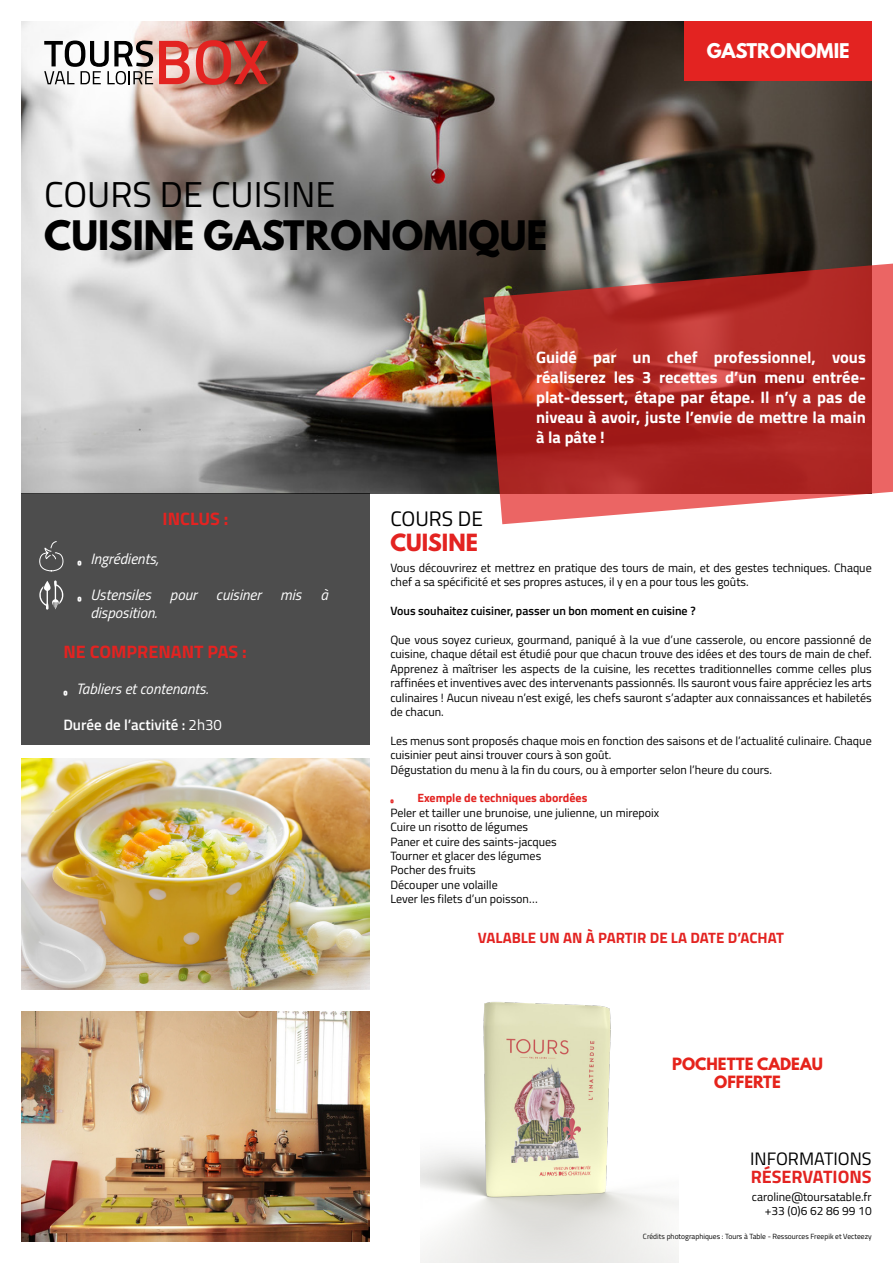
<style>
.page{position:relative;width:893px;height:1263px;background:#fff}
.page>*{position:absolute;margin:0;border:0;box-sizing:border-box;transform-origin:0 0}
.t1{font:700 36px "League Spartan";color:#000}
.t2{font:36px "Titillium";color:#000}
.t3{font:21px "Titillium Web";color:#000}
.t4{font:700 21px "League Spartan";color:#e32321}
.t5{font:700 18px "Titillium Web";color:#e32321}
.t6{font:18px "Titillium Web";color:#000}
.t7{font:700 18px "League Spartan";color:#fff}
.t8{font:700 16.5px/19.8px "Titillium Web";color:#fff;text-align:justify}
.t9{font:italic 15px "Titillium Web";color:#fff}
.t10{font:700 15px "Titillium Web";color:#e32321}
.t11{font:600 15px "Titillium Web";color:#fff}
.t12{font:700 15px/18px "League Spartan";color:#e5231b;text-align:center}
.t13{font:12px/14.4px "Titillium Web";color:#000}
.t14{font:600 12px "Titillium Web";color:#000}
.t15{font:700 12px "Titillium Web";color:#e32321}
.t16{font:700 12px "Titillium";color:#e32321}
.t17{font:7.5px "Titillium Web";color:#000}
.s1{font-family:"Titillium";font-weight:700;font-style:normal}
.s2{font-weight:400}
</style>
<div class="page">
<img style="left:421px;top:1002px;width:258px;height:261px">
<img style="left:21px;top:21px;width:851px;height:472px">
<svg style="left:44px;top:41px;width:109px;height:44px"></svg>
<svg style="left:159px;top:41px;width:31px;height:43px"></svg>
<svg style="left:196px;top:40px;width:72px;height:45px;background:#b1473c"></svg>
<div style="left:685px;top:21px;width:187px;height:59px;background:#e32321"></div>
<svg style="left:483px;top:263px;width:410px;height:261px;background:#b13e39"></svg>
<div style="left:21px;top:493px;width:349px;height:252px;background:#4d4d4d"></div>
<img style="left:21px;top:1012px;width:349px;height:229px">
<img style="left:21px;top:758px;width:349px;height:231px">
<svg style="left:39px;top:580px;width:25px;height:30px"></svg>
<svg style="left:39px;top:541px;width:25px;height:31px"></svg>
<h1 class="t2" style="left:44px;top:168px;width:293px">COURS DE CUISINE</h1>
<h1 class="t1" style="left:44px;top:207px;width:505px">CUISINE GASTRONOMIQUE</h1>
<h3 class="t7" style="left:707px;top:36px;width:144px">GASTRONOMIE</h3>
<h3 class="t5" style="left:163px;top:505px;width:67px">INCLUS :</h3>
<p class="t9" style="left:78px;top:548px;width:83px"><span class="s1">₀</span> Ingrédients,</p>
<p class="t9" style="left:78px;top:584px;width:75px"><span class="s1">₀</span> Ustensiles</p>
<p class="t9" style="left:170px;top:584px;width:29px">pour</p>
<p class="t9" style="left:216px;top:584px;width:47px">cuisiner</p>
<p class="t9" style="left:280px;top:584px;width:23px">mis</p>
<p class="t9" style="left:320px;top:584px;width:9px">à</p>
<p class="t9" style="left:90px;top:602px;width:68px">disposition.</p>
<h3 class="t5" style="left:63px;top:638px;width:185px">NE COMPRENANT PAS :</h3>
<p class="t9" style="left:63px;top:678px;width:146px"><span class="s1">₀</span> Tabliers et contenants.</p>
<p class="t11" style="left:63px;top:713px;width:160px">Durée de l’activité : <span class="s2">2h30</span></p>
<h3 class="t8" style="left:536px;top:347px;width:331px">Guidé par un chef professionnel, vous réaliserez les 3 recettes d’un menu entrée&shy;plat-dessert, étape par étape. Il n’y a pas de niveau à avoir, juste l’envie de mettre la main à la pâte !</h3>
<h2 class="t3" style="left:390px;top:503px;width:94px">COURS DE</h2>
<h2 class="t4" style="left:390px;top:526px;width:89px">CUISINE</h2>
<p class="t13" style="left:390px;top:560px;width:483px">Vous découvrirez et mettrez en pratique des tours de main, et des gestes techniques. Chaque chef a sa spécificité et ses propres astuces, il y en a pour tous les goûts.</p>
<p class="t14" style="left:390px;top:602px;width:307px">Vous souhaitez cuisiner, passer un bon moment en cuisine ?</p>
<p class="t13" style="left:390px;top:632px;width:483px;text-align:justify">Que vous soyez curieux, gourmand, paniqué à la vue d’une casserole, ou encore passionné de cuisine, chaque détail est étudié pour que chacun trouve des idées et des tours de main de chef.<br>Apprenez à maîtriser les aspects de la cuisine, les recettes traditionnelles comme celles plus raffinées et inventives avec des intervenants passionnés. Ils sauront vous faire appréciez les arts culinaires ! Aucun niveau n’est exigé, les chefs sauront s’adapter aux connaissances et habiletés de chacun.</p>
<p class="t13" style="left:390px;top:733px;width:483px">Les menus sont proposés chaque mois en fonction des saisons et de l’actualité culinaire. Chaque cuisinier peut ainsi trouver cours à son goût.<br>Dégustation du menu à la fin du cours, ou à emporter selon l’heure du cours.</p>
<p class="t16" style="left:390px;top:789px;width:5px">₀</p>
<p class="t15" style="left:417px;top:789px;width:172px">Exemple de techniques abordées</p>
<p class="t13" style="left:390px;top:805px;width:270px">Peler et tailler une brunoise, une julienne, un mirepoix<br>Cuire un risotto de légumes<br>Paner et cuire des saints-jacques<br>Tourner et glacer des légumes<br>Pocher des fruits<br>Découper une volaille<br>Lever les filets d’un poisson…</p>
<p class="t10" style="left:478px;top:926px;width:308px">VALABLE UN AN À PARTIR DE LA DATE D’ACHAT</p>
<p class="t12" style="left:672px;top:1054px;width:152px">POCHETTE CADEAU<br>OFFERTE</p>
<h3 class="t6" style="left:750px;top:1145px;width:123px">INFORMATIONS</h3>
<h3 class="t5" style="left:751px;top:1163px;width:123px">RÉSERVATIONS</h3>
<p class="t13" style="left:752px;top:1189px;width:121px;text-align:right">caroline@toursatable.fr +33 (0)6 62 86 99 10</p>
<p class="t17" style="left:643px;top:1231px;width:230px">Crédits photographiques : Tours à Table - Ressources Freepik et Vecteezy</p>
</div>
